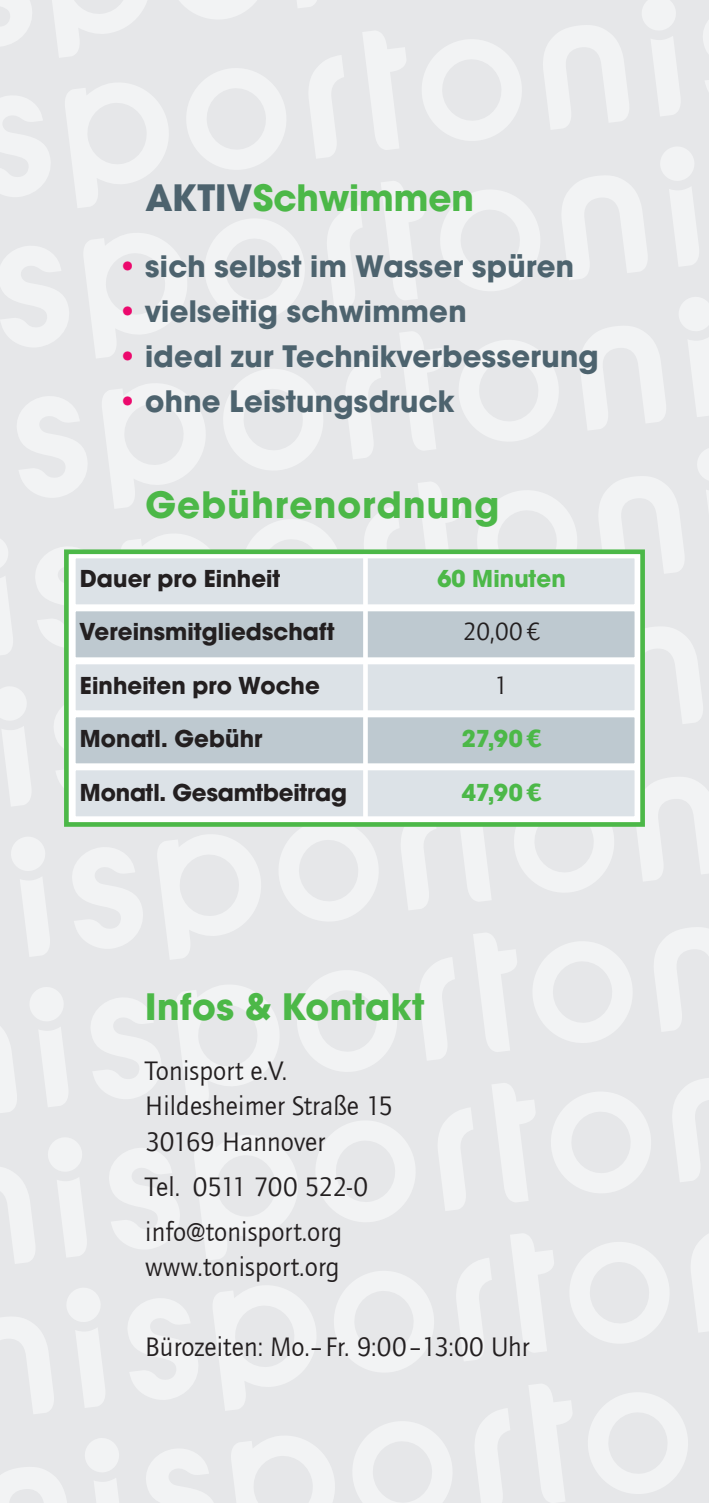
<style>
.page{position:relative;width:709px;height:1503px;background:#fff}
.page>*{position:absolute;margin:0;border:0;box-sizing:border-box;transform-origin:0 0}
.t1{font:700 40px "Avant Gard EF";letter-spacing:.02em;color:#4cb848}
.t2{font:700 40px "Avant Gard EF";color:#4cb848}
.t3{font:700 32.5px "Avant Gard EF";letter-spacing:.01em;color:#4d636e}
.t4{font:27.5px "Quay Sans ITC Com";letter-spacing:.005em;color:#231f20}
.t5{font:27.5px "Quay Sans ITC Com";letter-spacing:-.03em;color:#231f20}
.t6{font:700 25.5px "Avant Gard EF";letter-spacing:.005em;color:#231f20}
.t7{font:700 25.5px "Avant Gard EF";letter-spacing:.005em;color:#4cb848}
.t8{font:25.5px "Quay Sans ITC Com";color:#231f20}
.s1{color:#4d636e}
.s2{color:#ec096d}
.s3{font-family:"Quay Sans ITC Com";font-weight:900}
</style>
<div class="page">
<div style="left:0;top:0;width:709px;height:1502px;background:#e6e7e9"></div>
<svg style="left:0;top:0;width:32px;height:46px"></svg>
<svg style="left:179px;top:0;width:78px;height:19px"></svg>
<svg style="left:297px;top:0;width:20px;height:8px"></svg>
<svg style="left:52px;top:0;width:95px;height:57px"></svg>
<svg style="left:422px;top:40px;width:100px;height:101px"></svg>
<svg style="left:0;top:96px;width:50px;height:101px"></svg>
<svg style="left:187px;top:68px;width:99px;height:101px"></svg>
<svg style="left:309px;top:55px;width:35px;height:103px"></svg>
<svg style="left:65px;top:83px;width:103px;height:125px"></svg>
<svg style="left:543px;top:25px;width:86px;height:104px"></svg>
<svg style="left:363px;top:31px;width:43px;height:119px"></svg>
<svg style="left:703px;top:20px;width:6px;height:71px"></svg>
<svg style="left:642px;top:0;width:38px;height:116px"></svg>
<svg style="left:441px;top:190px;width:99px;height:101px"></svg>
<svg style="left:0;top:246px;width:69px;height:101px"></svg>
<svg style="left:205px;top:219px;width:100px;height:101px"></svg>
<svg style="left:327px;top:206px;width:35px;height:103px"></svg>
<svg style="left:84px;top:233px;width:103px;height:125px"></svg>
<svg style="left:562px;top:176px;width:85px;height:104px"></svg>
<svg style="left:381px;top:181px;width:44px;height:119px"></svg>
<svg style="left:661px;top:147px;width:38px;height:119px"></svg>
<svg style="left:0;top:1027px;width:17px;height:86px"></svg>
<svg style="left:30px;top:987px;width:38px;height:120px"></svg>
<svg style="left:533px;top:942px;width:99px;height:101px"></svg>
<svg style="left:91px;top:998px;width:70px;height:101px"></svg>
<svg style="left:297px;top:971px;width:100px;height:101px"></svg>
<svg style="left:420px;top:957px;width:35px;height:103px"></svg>
<svg style="left:176px;top:985px;width:103px;height:125px"></svg>
<svg style="left:654px;top:927px;width:55px;height:104px"></svg>
<svg style="left:473px;top:933px;width:44px;height:119px"></svg>
<svg style="left:459px;top:340px;width:99px;height:101px"></svg>
<svg style="left:17px;top:396px;width:70px;height:101px"></svg>
<svg style="left:224px;top:369px;width:99px;height:101px"></svg>
<svg style="left:346px;top:356px;width:35px;height:103px"></svg>
<svg style="left:102px;top:384px;width:103px;height:124px"></svg>
<svg style="left:580px;top:326px;width:86px;height:104px"></svg>
<svg style="left:400px;top:332px;width:43px;height:118px"></svg>
<svg style="left:679px;top:297px;width:30px;height:120px"></svg>
<svg style="left:0;top:1167px;width:35px;height:97px"></svg>
<svg style="left:48px;top:1138px;width:39px;height:119px"></svg>
<svg style="left:551px;top:1092px;width:100px;height:101px"></svg>
<svg style="left:109px;top:1148px;width:71px;height:101px"></svg>
<svg style="left:316px;top:1121px;width:99px;height:101px"></svg>
<svg style="left:438px;top:1108px;width:35px;height:103px"></svg>
<svg style="left:194px;top:1135px;width:104px;height:125px"></svg>
<svg style="left:673px;top:1078px;width:36px;height:104px"></svg>
<svg style="left:492px;top:1083px;width:43px;height:119px"></svg>
<svg style="left:0;top:539px;width:13px;height:116px"></svg>
<svg style="left:477px;top:491px;width:100px;height:58px"></svg>
<svg style="left:36px;top:547px;width:43px;height:100px"></svg>
<svg style="left:247px;top:519px;width:90px;height:30px"></svg>
<svg style="left:364px;top:506px;width:35px;height:43px"></svg>
<svg style="left:121px;top:534px;width:88px;height:15px"></svg>
<svg style="left:599px;top:476px;width:85px;height:97px"></svg>
<svg style="left:418px;top:482px;width:43px;height:67px"></svg>
<svg style="left:697px;top:449px;width:12px;height:59px"></svg>
<svg style="left:0;top:1317px;width:54px;height:97px"></svg>
<svg style="left:67px;top:1288px;width:38px;height:119px"></svg>
<svg style="left:570px;top:1242px;width:99px;height:101px"></svg>
<svg style="left:128px;top:1299px;width:70px;height:101px"></svg>
<svg style="left:334px;top:1271px;width:100px;height:101px"></svg>
<svg style="left:456px;top:1258px;width:35px;height:103px"></svg>
<svg style="left:213px;top:1286px;width:103px;height:124px"></svg>
<svg style="left:691px;top:1234px;width:18px;height:98px"></svg>
<svg style="left:510px;top:1234px;width:44px;height:118px"></svg>
<svg style="left:0;top:687px;width:31px;height:119px"></svg>
<svg style="left:54px;top:706px;width:10px;height:81px"></svg>
<svg style="left:645px;top:627px;width:58px;height:97px"></svg>
<svg style="left:0;top:1467px;width:67px;height:35px"></svg>
<svg style="left:85px;top:1438px;width:34px;height:64px"></svg>
<svg style="left:588px;top:1393px;width:100px;height:101px"></svg>
<svg style="left:146px;top:1449px;width:67px;height:53px"></svg>
<svg style="left:353px;top:1422px;width:99px;height:80px"></svg>
<svg style="left:475px;top:1409px;width:35px;height:93px"></svg>
<svg style="left:231px;top:1436px;width:104px;height:66px"></svg>
<svg style="left:529px;top:1384px;width:43px;height:118px"></svg>
<svg style="left:11px;top:837px;width:39px;height:119px"></svg>
<svg style="left:511px;top:826px;width:106px;height:66px"></svg>
<svg style="left:72px;top:847px;width:71px;height:101px"></svg>
<svg style="left:275px;top:826px;width:107px;height:95px"></svg>
<svg style="left:398px;top:826px;width:38px;height:84px"></svg>
<svg style="left:158px;top:835px;width:103px;height:124px"></svg>
<svg style="left:633px;top:777px;width:76px;height:104px"></svg>
<svg style="left:454px;top:826px;width:45px;height:75px"></svg>
<div style="left:64px;top:549px;width:581px;height:277px;background:#fff;border:5px solid #4cb848"></div>
<div style="left:72px;top:555px;width:566px;height:53px;background:#dce2e7;border:3px solid #fff"></div>
<div style="left:72px;top:608px;width:566px;height:53px;background:#bec9d0;border:3px solid #fff"></div>
<div style="left:72px;top:714px;width:566px;height:53px;background:#bec9d0;border:3px solid #fff"></div>
<div style="left:72px;top:661px;width:566px;height:53px;background:#dce2e7;border:3px solid #fff"></div>
<div style="left:72px;top:767px;width:566px;height:52px;background:#dce2e7;border:3px solid #fff"></div>
<div style="left:363px;top:555px;width:5px;height:264px;background:#fff"></div>
<p class="t2" style="left:146px;top:173px;width:329px"><span class="s1">AKTIV</span>Schwimmen</p>
<p class="t3" style="left:117px;top:246px;width:458px"><span class="s2">•</span> sich selbst im Wasser spüren</p>
<p class="t3" style="left:117px;top:291px;width:351px"><span class="s2">•</span> vielseitig schwimmen</p>
<p class="t3" style="left:117px;top:336px;width:483px"><span class="s2">•</span> ideal zur Technikverbesserung</p>
<p class="t3" style="left:117px;top:381px;width:339px"><span class="s2">•</span> ohne Leistungsdruck</p>
<p class="t1" style="left:145px;top:480px;width:355px">Gebührenordnung</p>
<p class="t6" style="left:80px;top:563px;width:202px">Dauer pro Einheit</p>
<p class="t7" style="left:437px;top:563px;width:130px">60 Minuten</p>
<p class="t6" style="left:80px;top:616px;width:256px">Vereinsmitgliedschaft</p>
<p class="t8" style="left:463px;top:617px;width:78px">20,00 €</p>
<p class="t6" style="left:80px;top:670px;width:241px">Einheiten pro Woche</p>
<p class="t8" style="left:494px;top:670px;width:15px">1</p>
<p class="t6" style="left:80px;top:723px;width:184px">Monatl. Gebühr</p>
<p class="t7" style="left:462px;top:723px;width:81px">27,90<span class="s3">€</span></p>
<p class="t6" style="left:80px;top:777px;width:269px">Monatl. Gesamtbeitrag</p>
<p class="t7" style="left:462px;top:777px;width:81px">47,90<span class="s3">€</span></p>
<p class="t1" style="left:145px;top:982px;width:281px">Infos &amp; Kontakt</p>
<p class="t4" style="left:145px;top:1055px;width:143px">Tonisport e.V.</p>
<p class="t4" style="left:145px;top:1090px;width:249px">Hildesheimer Straße 15</p>
<p class="t4" style="left:145px;top:1125px;width:181px">30169 Hannover</p>
<p class="t5" style="left:145px;top:1170px;width:224px">Tel. 0511 700 522-0</p>
<p class="t4" style="left:145px;top:1215px;width:198px">info@tonisport.org</p>
<p class="t4" style="left:145px;top:1250px;width:196px">www.tonisport.org</p>
<p class="t4" style="left:145px;top:1330px;width:386px">Bürozeiten: Mo. – Fr. 9:00 –13:00 Uhr</p>
</div>
